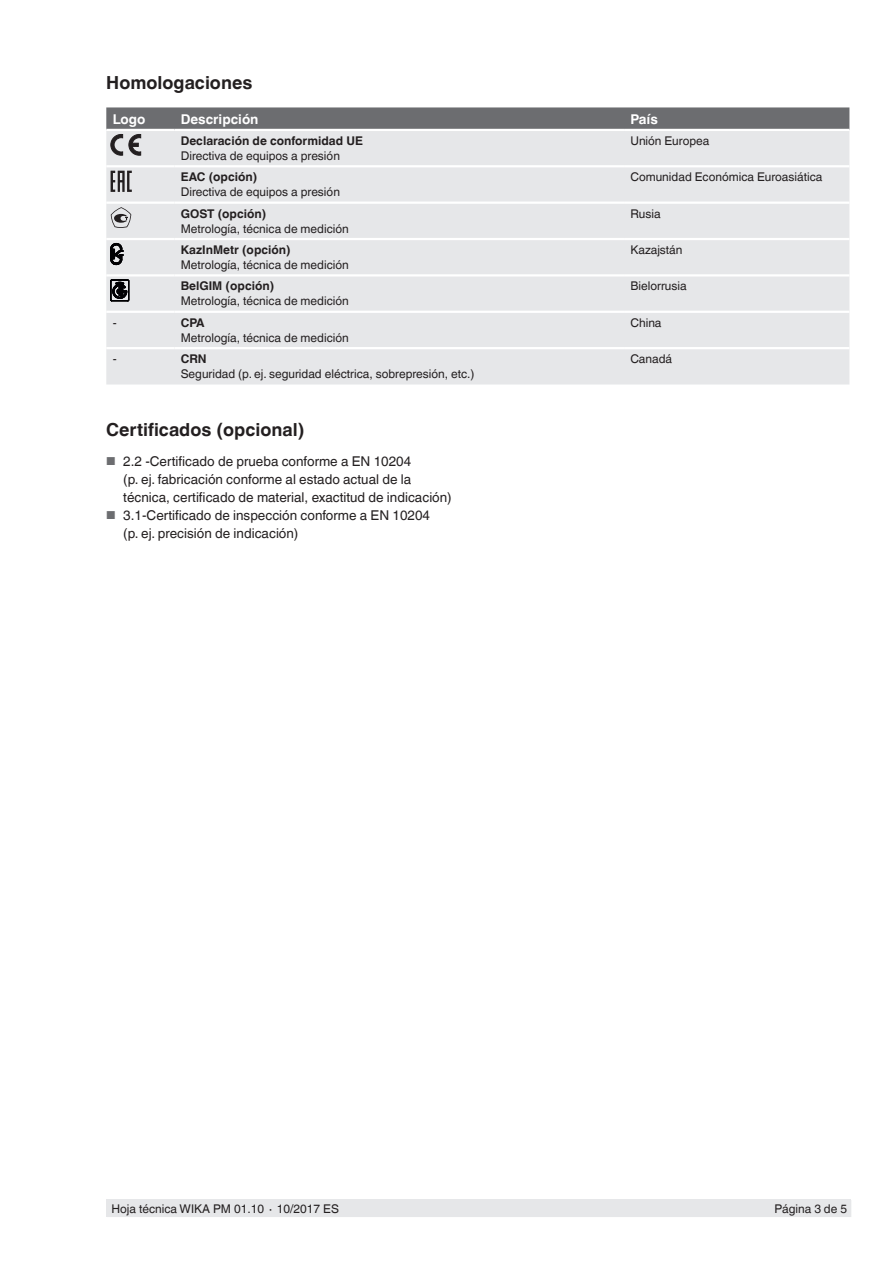
<style>
.page{position:relative;width:893px;height:1263px;background:#fff}
.page>*{position:absolute;margin:0;border:0;box-sizing:border-box;transform-origin:0 0}
.t1{font:700 18px "Helvetica World";color:#231f20}
.t2{font:13.5px/18px "Helvetica World";color:#231f20}
.t3{font:700 13.5px "Helvetica World";color:#fff}
.t4{font:12px "Helvetica World";color:#231f20}
.t5{font:700 12px "Helvetica World";color:#231f20}
.s1{font-size:11.55px;color:#6c6d70}
</style>
<div class="page">
<div style="left:106px;top:1199px;width:744px;height:18px;background:#e6e7e9"></div>
<div style="left:106px;top:155px;width:743px;height:229px;background:#e6e7e9"></div>
<hr style="left:174px;top:165px;width:450px;height:2px;background:#fff">
<hr style="left:174px;top:202px;width:450px;height:2px;background:#fff">
<hr style="left:174px;top:238px;width:450px;height:2px;background:#fff">
<hr style="left:174px;top:311px;width:450px;height:2px;background:#fff">
<hr style="left:174px;top:347px;width:450px;height:2px;background:#fff">
<hr style="left:106px;top:274px;width:68px;height:3px;background:#fff">
<hr style="left:174px;top:274px;width:450px;height:3px;background:#fff">
<hr style="left:624px;top:274px;width:225px;height:3px;background:#fff">
<hr style="left:106px;top:165px;width:68px;height:2px;background:#fff">
<hr style="left:106px;top:238px;width:68px;height:2px;background:#fff">
<hr style="left:106px;top:311px;width:68px;height:2px;background:#fff">
<hr style="left:106px;top:347px;width:68px;height:2px;background:#fff">
<hr style="left:624px;top:165px;width:225px;height:2px;background:#fff">
<hr style="left:624px;top:238px;width:225px;height:2px;background:#fff">
<hr style="left:624px;top:311px;width:225px;height:2px;background:#fff">
<hr style="left:624px;top:347px;width:225px;height:2px;background:#fff">
<hr style="left:624px;top:202px;width:225px;height:2px;background:#fff">
<hr style="left:106px;top:202px;width:68px;height:2px;background:#fff">
<svg style="left:106px;top:107px;width:743px;height:48px;background:#afb0b2"></svg>
<svg style="left:111px;top:171px;width:21px;height:21px"></svg>
<svg style="left:111px;top:207px;width:20px;height:21px"></svg>
<svg style="left:111px;top:243px;width:12px;height:22px"></svg>
<svg style="left:111px;top:280px;width:18px;height:21px"></svg>
<h1 class="t1" style="left:106px;top:73px;width:148px">Homologaciones</h1>
<p class="t3" style="left:113px;top:111px;width:34px">Logo</p>
<p class="t3" style="left:181px;top:111px;width:79px">Descripción</p>
<p class="t3" style="left:630px;top:111px;width:29px">País</p>
<p class="t5" style="left:181px;top:134px;width:184px">Declaración de conformidad UE</p>
<p class="t4" style="left:181px;top:149px;width:161px">Directiva de equipos a presión</p>
<p class="t4" style="left:630px;top:134px;width:81px">Unión Europea</p>
<p class="t5" style="left:181px;top:170px;width:78px">EAC (opción)</p>
<p class="t4" style="left:181px;top:185px;width:161px">Directiva de equipos a presión</p>
<p class="t4" style="left:630px;top:170px;width:194px">Comunidad Económica Euroasiática</p>
<p class="t5" style="left:181px;top:206px;width:87px">GOST (opción)</p>
<p class="t4" style="left:181px;top:221px;width:170px">Metrología, técnica de medición</p>
<p class="t4" style="left:630px;top:206px;width:32px">Rusia</p>
<p class="t5" style="left:181px;top:243px;width:111px">KazInMetr (opción)</p>
<p class="t4" style="left:181px;top:258px;width:170px">Metrología, técnica de medición</p>
<p class="t4" style="left:630px;top:243px;width:54px">Kazajstán</p>
<p class="t5" style="left:181px;top:279px;width:95px">BelGIM (opción)</p>
<p class="t4" style="left:181px;top:294px;width:170px">Metrología, técnica de medición</p>
<p class="t4" style="left:630px;top:279px;width:58px">Bielorrusia</p>
<p class="t4" style="left:113px;top:316px;width:5px">-</p>
<p class="t5" style="left:181px;top:316px;width:25px">CPA</p>
<p class="t4" style="left:181px;top:331px;width:170px">Metrología, técnica de medición</p>
<p class="t4" style="left:630px;top:316px;width:33px">China</p>
<p class="t4" style="left:113px;top:352px;width:5px">-</p>
<p class="t5" style="left:181px;top:352px;width:27px">CRN</p>
<p class="t4" style="left:181px;top:367px;width:295px">Seguridad (p. ej. seguridad eléctrica, sobrepresión, etc.)</p>
<p class="t4" style="left:630px;top:352px;width:43px">Canadá</p>
<h1 class="t1" style="left:106px;top:419px;width:200px">Certificados (opcional)</h1>
<p class="t2" style="left:123px;top:452px;width:330px;text-indent:-17px"><span class="s1">■</span> 2.2 -Certificado de prueba conforme a EN 10204<br>(p. ej. fabricación conforme al estado actual de la técnica, certificado de material, exactitud de indicación)</p>
<p class="t2" style="left:123px;top:506px;width:308px;text-indent:-17px"><span class="s1">■</span> 3.1-Certificado de inspección conforme a EN 10204 (p. ej. precisión de indicación)</p>
<p class="t4" style="left:111px;top:1202px;width:229px">Hoja técnica WIKA PM 01.10 ∙ 10/2017 ES</p>
<p class="t4" style="left:774px;top:1202px;width:74px">Página 3 de 5</p>
</div>
